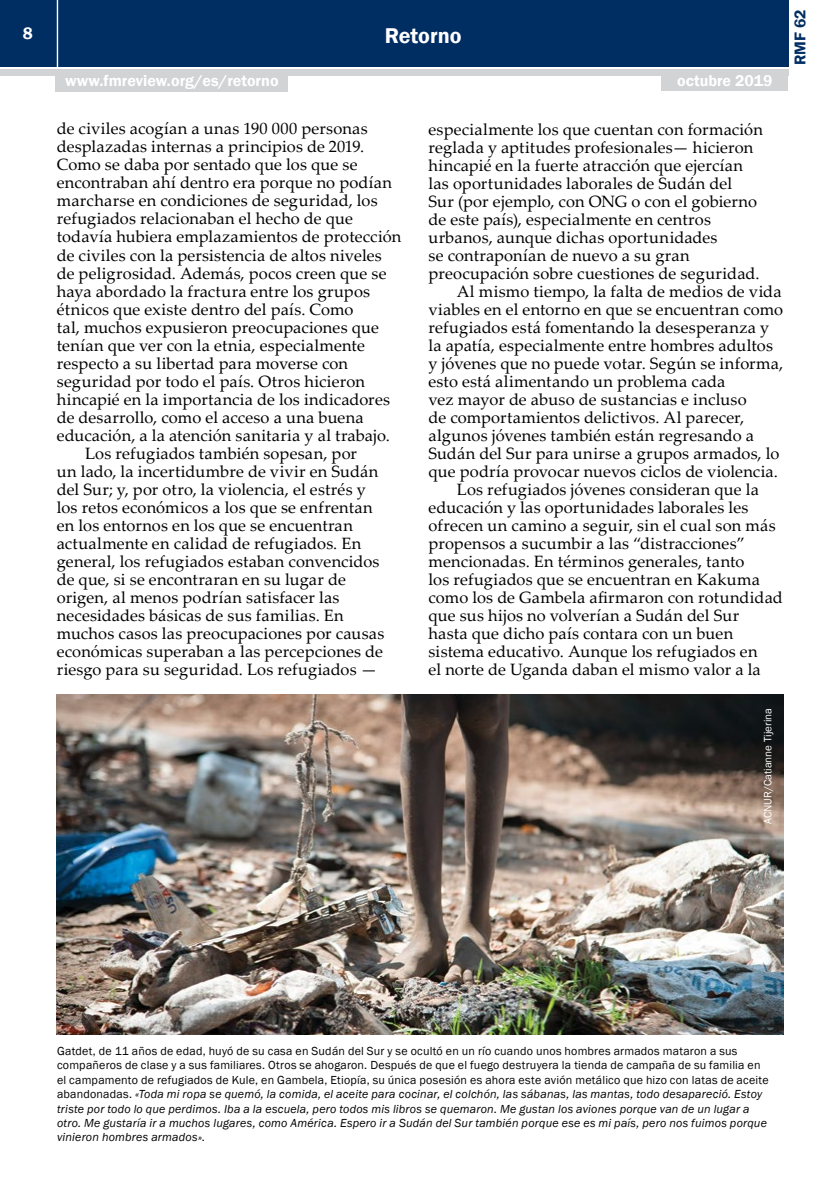
<style>
.page{position:relative;width:840px;height:1191px;background:#fff}
.page>*{position:absolute;margin:0;border:0;box-sizing:border-box;transform-origin:0 0}
.t1{font:600 22px "Franklin Gothic";color:#fff}
.t2{font:600 17px "Franklin Gothic";color:#fff}
.t3{font:16.4px "Palatino Linotype";letter-spacing:.01em;color:#000}
.t4{font:600 16px "Franklin Gothic";color:#fff}
.t5{font:600 16px "Franklin Gothic";color:#002d62}
.t6{font:italic 12px/14.4px "Franklin Gothic";letter-spacing:.02em;color:#000}
.t7{font:11px "Franklin Gothic";color:#fff}
.s1{font-style:normal}
</style>
<div class="page">
<div style="left:0;top:0;width:787px;height:66px;background:#002d62"></div>
<div style="left:0;top:69px;width:787px;height:6px;background:#d1d3d4"></div>
<hr style="left:57px;top:0;width:1px;height:67px;background:#fff">
<div style="left:661px;top:73px;width:126px;height:18px;background:#d1d3d4"></div>
<div style="left:55px;top:74px;width:233px;height:18px;background:#d1d3d4"></div>
<img style="left:57px;top:694px;width:725px;height:340px">
<p class="t2" style="left:23px;top:23px;width:11px">8</p>
<h1 class="t1" style="left:384px;top:22px;width:78px">Retorno</h1>
<p class="t4" style="left:65px;top:71px;width:215px">www.fmreview.org/es/retorno</p>
<p class="t4" style="left:677px;top:71px;width:97px">octubre 2019</p>
<p class="t3" style="left:57px;top:117px;width:312px">de civiles acogían a unas 190 000 personas</p>
<p class="t3" style="left:57px;top:135px;width:309px">desplazadas internas a principios de 2019.</p>
<p class="t3" style="left:57px;top:153px;width:302px">Como se daba por sentado que los que se</p>
<p class="t3" style="left:57px;top:171px;width:336px">encontraban ahí dentro era porque no podían</p>
<p class="t3" style="left:57px;top:189px;width:322px">marcharse en condiciones de seguridad, los</p>
<p class="t3" style="left:57px;top:207px;width:297px">refugiados relacionaban el hecho de que</p>
<p class="t3" style="left:57px;top:225px;width:346px">todavía hubiera emplazamientos de protección</p>
<p class="t3" style="left:57px;top:243px;width:326px">de civiles con la persistencia de altos niveles</p>
<p class="t3" style="left:57px;top:261px;width:331px">de peligrosidad. Además, pocos creen que se</p>
<p class="t3" style="left:57px;top:279px;width:315px">haya abordado la fractura entre los grupos</p>
<p class="t3" style="left:57px;top:297px;width:298px">étnicos que existe dentro del país. Como</p>
<p class="t3" style="left:57px;top:315px;width:323px">tal, muchos expusieron preocupaciones que</p>
<p class="t3" style="left:57px;top:333px;width:309px">tenían que ver con la etnia, especialmente</p>
<p class="t3" style="left:57px;top:351px;width:293px">respecto a su libertad para moverse con</p>
<p class="t3" style="left:57px;top:369px;width:309px">seguridad por todo el país. Otros hicieron</p>
<p class="t3" style="left:57px;top:387px;width:334px">hincapié en la importancia de los indicadores</p>
<p class="t3" style="left:57px;top:405px;width:308px">de desarrollo, como el acceso a una buena</p>
<p class="t3" style="left:57px;top:423px;width:334px">educación, a la atención sanitaria y al trabajo.</p>
<p class="t3" style="left:85px;top:441px;width:273px">Los refugiados también sopesan, por</p>
<p class="t3" style="left:57px;top:459px;width:323px">un lado, la incertidumbre de vivir en Sudán</p>
<p class="t3" style="left:57px;top:477px;width:310px">del Sur; y, por otro, la violencia, el estrés y</p>
<p class="t3" style="left:57px;top:495px;width:317px">los retos económicos a los que se enfrentan</p>
<p class="t3" style="left:57px;top:513px;width:297px">en los entornos en los que se encuentran</p>
<p class="t3" style="left:57px;top:531px;width:306px">actualmente en calidad de refugiados. En</p>
<p class="t3" style="left:57px;top:549px;width:324px">general, los refugiados estaban convencidos</p>
<p class="t3" style="left:57px;top:567px;width:290px">de que, si se encontraran en su lugar de</p>
<p class="t3" style="left:57px;top:585px;width:284px">origen, al menos podrían satisfacer las</p>
<p class="t3" style="left:57px;top:603px;width:288px">necesidades básicas de sus familias. En</p>
<p class="t3" style="left:57px;top:621px;width:329px">muchos casos las preocupaciones por causas</p>
<p class="t3" style="left:57px;top:639px;width:327px">económicas superaban a las percepciones de</p>
<p class="t3" style="left:57px;top:657px;width:322px">riesgo para su seguridad. Los refugiados —</p>
<p class="t3" style="left:428px;top:117px;width:336px">especialmente los que cuentan con formación</p>
<p class="t3" style="left:428px;top:135px;width:326px">reglada y aptitudes profesionales— hicieron</p>
<p class="t3" style="left:428px;top:153px;width:316px">hincapié en la fuerte atracción que ejercían</p>
<p class="t3" style="left:428px;top:171px;width:305px">las oportunidades laborales de Sudán del</p>
<p class="t3" style="left:428px;top:189px;width:330px">Sur (por ejemplo, con ONG o con el gobierno</p>
<p class="t3" style="left:428px;top:207px;width:284px">de este país), especialmente en centros</p>
<p class="t3" style="left:428px;top:225px;width:290px">urbanos, aunque dichas oportunidades</p>
<p class="t3" style="left:428px;top:243px;width:262px">se contraponían de nuevo a su gran</p>
<p class="t3" style="left:428px;top:261px;width:332px">preocupación sobre cuestiones de seguridad.</p>
<p class="t3" style="left:456px;top:279px;width:326px">Al mismo tiempo, la falta de medios de vida</p>
<p class="t3" style="left:428px;top:297px;width:356px">viables en el entorno en que se encuentran como</p>
<p class="t3" style="left:428px;top:315px;width:342px">refugiados está fomentando la desesperanza y</p>
<p class="t3" style="left:428px;top:333px;width:346px">la apatía, especialmente entre hombres adultos</p>
<p class="t3" style="left:428px;top:351px;width:356px">y jóvenes que no puede votar. Según se informa,</p>
<p class="t3" style="left:428px;top:369px;width:298px">esto está alimentando un problema cada</p>
<p class="t3" style="left:428px;top:387px;width:319px">vez mayor de abuso de sustancias e incluso</p>
<p class="t3" style="left:428px;top:405px;width:317px">de comportamientos delictivos. Al parecer,</p>
<p class="t3" style="left:428px;top:423px;width:327px">algunos jóvenes también están regresando a</p>
<p class="t3" style="left:428px;top:441px;width:352px">Sudán del Sur para unirse a grupos armados, lo</p>
<p class="t3" style="left:428px;top:459px;width:351px">que podría provocar nuevos ciclos de violencia.</p>
<p class="t3" style="left:456px;top:478px;width:303px">Los refugiados jóvenes consideran que la</p>
<p class="t3" style="left:428px;top:496px;width:321px">educación y las oportunidades laborales les</p>
<p class="t3" style="left:428px;top:514px;width:348px">ofrecen un camino a seguir, sin el cual son más</p>
<p class="t3" style="left:428px;top:532px;width:318px">propensos a sucumbir a las “distracciones”</p>
<p class="t3" style="left:428px;top:550px;width:317px">mencionadas. En términos generales, tanto</p>
<p class="t3" style="left:428px;top:568px;width:333px">los refugiados que se encuentran en Kakuma</p>
<p class="t3" style="left:428px;top:586px;width:355px">como los de Gambela afirmaron con rotundidad</p>
<p class="t3" style="left:428px;top:604px;width:312px">que sus hijos no volverían a Sudán del Sur</p>
<p class="t3" style="left:428px;top:622px;width:306px">hasta que dicho país contara con un buen</p>
<p class="t3" style="left:428px;top:640px;width:330px">sistema educativo. Aunque los refugiados en</p>
<p class="t3" style="left:428px;top:658px;width:333px">el norte de Uganda daban el mismo valor a la</p>
<p class="t7" style="left:760px;top:824px;width:117px;rotate:-90deg">ACNUR/Catianne Tijerina</p>
<p class="t5" style="left:789px;top:65px;width:57px;rotate:-90deg">RMF 62</p>
<p class="t6" style="left:57px;top:1044px;width:712px"><span class="s1">Gatdet, de 11 años de edad, huyó de su casa en Sudán del Sur y se ocultó en un río cuando unos hombres armados mataron a sus compañeros de clase y a sus familiares. Otros se ahogaron. Después de que el fuego destruyera la tienda de campaña de su familia en el campamento de refugiados de Kule, en Gambela, Etiopía, su única posesión es ahora este avión metálico que hizo con latas de aceite abandonadas.</span> «Toda mi ropa se quemó, la comida, el aceite para cocinar, el colchón, las sábanas, las mantas, todo desapareció. Estoy triste por todo lo que perdimos. Iba a la escuela, pero todos mis libros se quemaron. Me gustan los aviones porque van de un lugar a otro. Me gustaría ir a muchos lugares, como América. Espero ir a Sudán del Sur también porque ese es mi país, pero nos fuimos porque vinieron hombres armados»<span class="s1">.</span></p>
</div>
